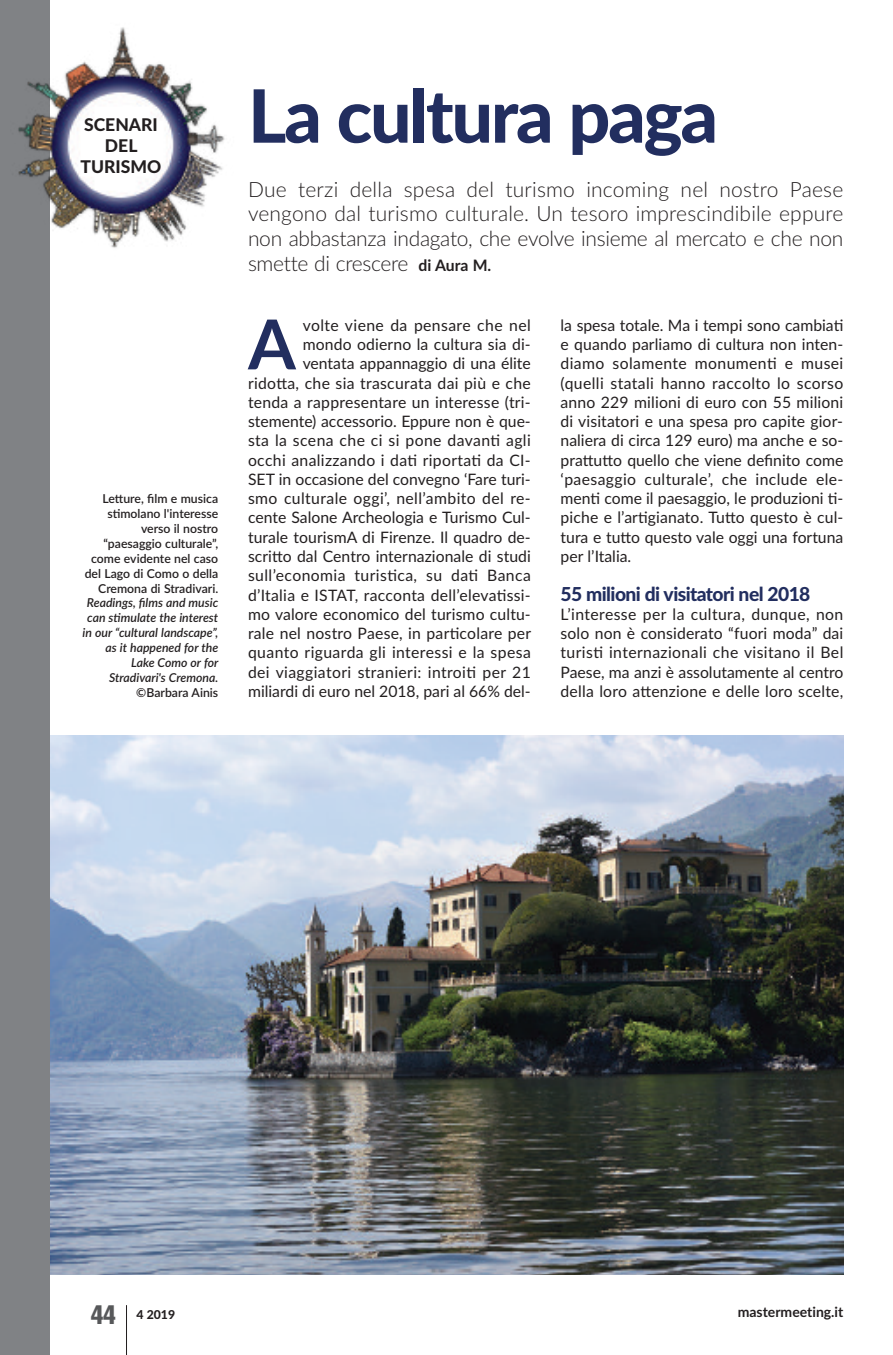
<style>
.page{position:relative;width:893px;height:1355px;background:#fff}
.page>*{position:absolute;margin:0;border:0;box-sizing:border-box;transform-origin:0 0}
.t1{font:800 73.5px "Lato";color:#222e5f}
.t2{font:700 68.77px "Lato";color:#222e5f}
.t3{font:extra-condensed 26.25px "Helvetica";color:#57585a}
.t4{font:300 21px/24.5px "Lato";letter-spacing:-.015em;color:#231f20;text-align:justify}
.t5{font:800 19.25px "Lato";letter-spacing:-.03em;color:#222e5f}
.t6{font:800 17.5px/21px "Lato";color:#231f20;text-align:center}
.t7{font:15.75px/19.2px "Lato";letter-spacing:.01em;color:#231f20;text-align:justify}
.t8{font:700 14px "Lato";color:#231f20}
.t9{font:600 12.25px/14.9px "Lato";color:#231f20;text-align:right}
.t10{font:italic 600 12.25px/14.9px "Lato";color:#231f20;text-align:right}
.t11{font:800 12.25px "Lato";color:#231f20}
.s1{font-weight:700;font-size:15.75px}
</style>
<div class="page">
<img style="left:50px;top:735px;width:793px;height:539px">
<hr style="left:126px;top:1305px;width:1px;height:49px;background:#231f20">
<div style="left:0;top:0;width:50px;height:1354px;background:#808285"></div>
<img style="left:18px;top:27px;width:207px;height:221px">
<p class="t6" style="left:81px;top:115px;width:82px">scenari del turismo</p>
<p class="t9" style="left:85px;top:491px;width:135px">Letture, film e musica stimolano l'interesse verso il nostro “paesaggio culturale”, come evidente nel caso del Lago di Como o della<br>Cremona di Stradivari.</p>
<p class="t10" style="left:83px;top:595px;width:137px">Readings, films and music can stimulate the interest in our “cultural landscape”, as it happened for the<br>Lake Como or for<br>Stradivari's Cremona.</p>
<p class="t9" style="left:136px;top:685px;width:83px">©Barbara Ainis</p>
<h1 class="t1" style="left:248px;top:74px;width:471px">la cultura paga</h1>
<h3 class="t4" style="left:248px;top:177px;width:597px">Due terzi della spesa del turismo incoming nel nostro Paese vengono dal turismo culturale. Un tesoro imprescindibile eppure non abbastanza indagato, che evolve insieme al mercato e che non smette di crescere <span class="s1">di Aura M.</span></h3>
<p class="t7" style="left:248px;top:316px;width:285px;text-align:right">volte viene da pensare che nel<br>mondo odierno la cultura sia di&shy;ventata appannaggio di una élite ridotta, che sia trascurata dai più e che tenda a rappresentare un interesse (tri&shy;stemente) accessorio. Eppure non è que&shy;sta la scena che ci si pone davanti agli occhi analizzando i dati riportati da CI-SET in occasione del convegno ‘Fare turi&shy;smo culturale oggi’, nell’ambito del re&shy;cente Salone Archeologia e Turismo Cul&shy;turale tourismA di Firenze. Il quadro de&shy;scritto dal Centro internazionale di studi sull’economia turistica, su dati Banca d’Italia e ISTAT, racconta dell’elevatissi&shy;mo valore economico del turismo cultu&shy;rale nel nostro Paese, in particolare per quanto riguarda gli interessi e la spesa dei viaggiatori stranieri: introiti per 21 miliardi di euro nel 2018, pari al 66% del-</p>
<h2 class="t2" style="left:248px;top:305px;width:49px">A</h2>
<p class="t7" style="left:561px;top:316px;width:284px">la spesa totale. Ma i tempi sono cambiati e quando parliamo di cultura non inten&shy;diamo solamente monumenti e musei (quelli statali hanno raccolto lo scorso anno 229 milioni di euro con 55 milioni di visitatori e una spesa pro capite gior&shy;naliera di circa 129 euro) ma anche e so&shy;prattutto quello che viene definito come ‘paesaggio culturale’, che include ele&shy;menti come il paesaggio, le produzioni ti&shy;piche e l’artigianato. Tutto questo è cul&shy;tura e tutto questo vale oggi una fortuna per l’Italia.</p>
<p class="t5" style="left:561px;top:582px;width:251px">55 milioni di visitatori nel 2018</p>
<p class="t7" style="left:561px;top:604px;width:284px">L’interesse per la cultura, dunque, non solo non è considerato “fuori moda” dai turisti internazionali che visitano il Bel Paese, ma anzi è assolutamente al centro della loro attenzione e delle loro scelte,</p>
<h3 class="t3" style="left:91px;top:1305px;width:26px">44</h3>
<p class="t11" style="left:136px;top:1307px;width:40px">4 2019</p>
<p class="t8" style="left:738px;top:1303px;width:107px">mastermeeting.it</p>
</div>
